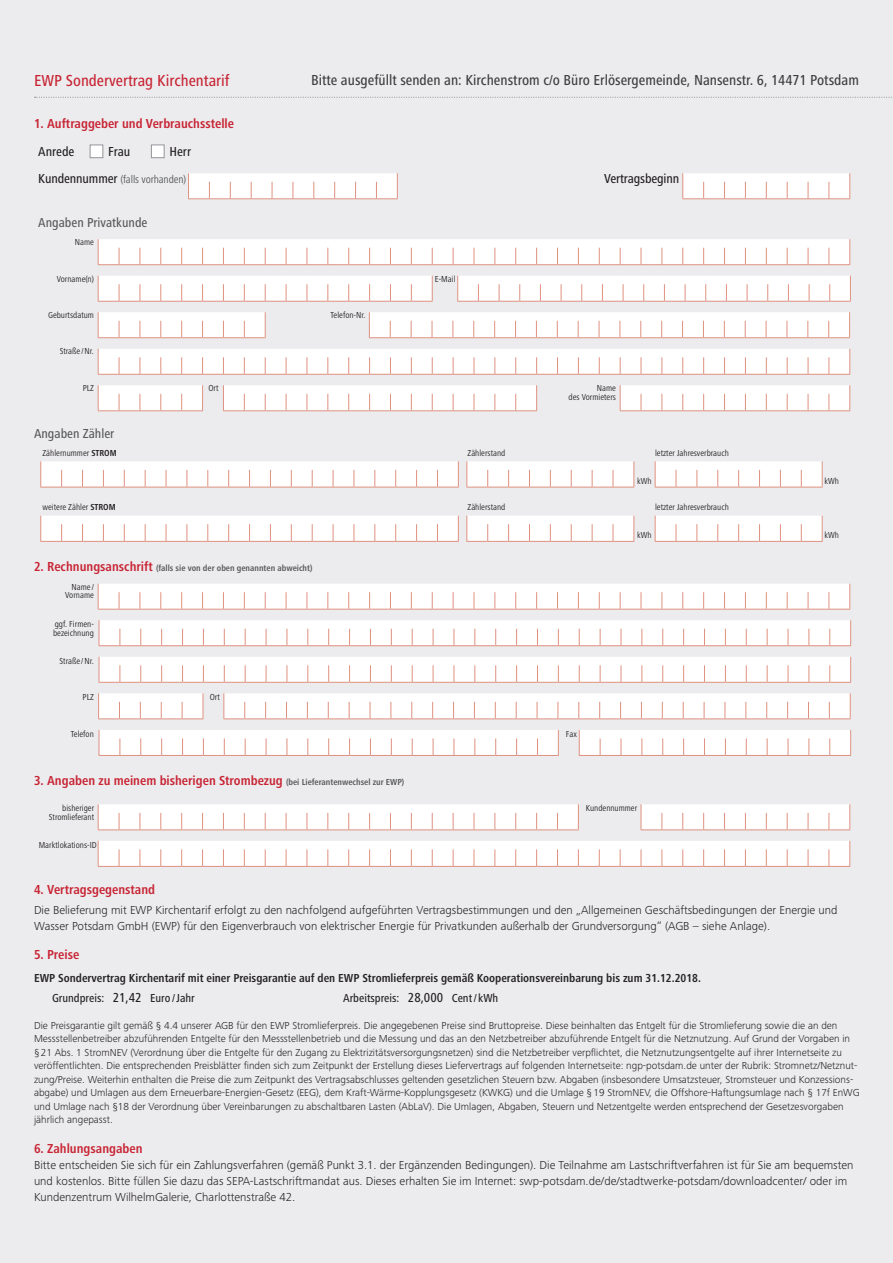
<style>
.page{position:relative;width:893px;height:1263px;background:#ececee}
.page>*{position:absolute;margin:0;border:0;box-sizing:border-box;transform-origin:0 0}
.t1{font:500 condensed 16.5px "Frutiger Next Pro";color:#c82434}
.t2{font:500 condensed 15px "Frutiger Next Pro";color:#3e3e3f}
.t3{font:700 condensed 13.5px "Frutiger Next Pro";color:#c82434}
.t4{font:500 condensed 13.5px "Frutiger Next Pro";color:#57585a}
.t5{font:500 condensed 13.5px "Frutiger Next Pro";letter-spacing:-.01em;color:#231f20}
.t6{font:300 12px/15.8px "Frutiger Next Pro";color:#231f20}
.t7{font:700 condensed 12px/19.5px "Frutiger Next Pro";color:#262324}
.t8{font:500 condensed 12px "Frutiger Next Pro";color:#231f20}
.t9{font:condensed 11.25px "Frutiger Next Pro";letter-spacing:-.01em;color:#57585a}
.t10{font:300 10.5px/13.5px "Frutiger Next Pro";color:#231f20}
.t11{font:condensed 9px/9px "Frutiger Next Pro";color:#231f20;text-align:right}
.t12{font:700 condensed 9px "Frutiger Next Pro";color:#57585a}
.s1{font-weight:500;font-size:13.5px;color:#231f20}
.s2{font-weight:700}
.s3{font-size:13.5px;color:#c82434}
.s4{font-size:9px;color:#57585a}
.s5{font-weight:500;color:#231f20}
.s6{font-size:13.5px}
</style>
<div class="page">
<div style="left:90px;top:145px;width:13px;height:13px;background:#fff;border:1px solid #939598"></div>
<div style="left:151px;top:145px;width:14px;height:13px;background:#fff;border:1px solid #939598"></div>
<svg style="left:35px;top:97px;width:857px;height:1px"></svg>
<svg style="left:682px;top:173px;width:168px;height:26px;background:#fcf7f6"></svg>
<svg style="left:188px;top:173px;width:210px;height:26px;background:#fcf7f6"></svg>
<svg style="left:98px;top:239px;width:752px;height:26px;background:#fcf7f6"></svg>
<svg style="left:98px;top:385px;width:752px;height:26px"></svg>
<svg style="left:98px;top:312px;width:752px;height:26px"></svg>
<svg style="left:98px;top:276px;width:753px;height:26px;background:#fbf6f5"></svg>
<svg style="left:40px;top:461px;width:783px;height:27px;background:#fbf6f5"></svg>
<svg style="left:40px;top:516px;width:783px;height:26px;background:#fbf6f5"></svg>
<svg style="left:98px;top:584px;width:752px;height:26px;background:#fcf6f5"></svg>
<svg style="left:98px;top:693px;width:753px;height:26px;background:#fcf7f7"></svg>
<svg style="left:99px;top:620px;width:752px;height:26px;background:#fcf8f7"></svg>
<svg style="left:99px;top:730px;width:752px;height:26px;background:#fcf6f5"></svg>
<svg style="left:98px;top:349px;width:752px;height:26px;background:#fcf7f5"></svg>
<svg style="left:99px;top:657px;width:752px;height:26px;background:#fcf7f5"></svg>
<svg style="left:98px;top:804px;width:752px;height:26px;background:#fbf7f6"></svg>
<svg style="left:98px;top:841px;width:752px;height:26px;background:#fcf7f5"></svg>
<h1 class="t1" style="left:34px;top:71px;width:197px">EWP Sondervertrag Kirchentarif</h1>
<h2 class="t2" style="left:311px;top:71px;width:549px">Bitte ausgefüllt senden an: Kirchenstrom c/o Büro Erlösergemeinde, Nansenstr. 6, 14471 Potsdam</h2>
<p class="t3" style="left:34px;top:116px;width:202px">1. Auftraggeber und Verbrauchsstelle</p>
<p class="t5" style="left:38px;top:144px;width:38px">Anrede</p>
<p class="t5" style="left:108px;top:144px;width:24px">Frau</p>
<p class="t5" style="left:169px;top:144px;width:23px">Herr</p>
<p class="t9" style="left:38px;top:173px;width:150px"><span class="s1">Kundennummer</span> (falls vorhanden)</p>
<p class="t5" style="left:604px;top:171px;width:77px">Vertragsbeginn</p>
<p class="t4" style="left:38px;top:214px;width:111px">Angaben Privatkunde</p>
<p class="t11" style="left:75px;top:237px;width:21px">Name</p>
<p class="t11" style="left:57px;top:275px;width:39px">Vorname(n)</p>
<p class="t11" style="left:435px;top:275px;width:22px">E-Mail</p>
<p class="t11" style="left:48px;top:311px;width:47px">Geburtsdatum</p>
<p class="t11" style="left:331px;top:311px;width:36px">Telefon-Nr.</p>
<p class="t11" style="left:60px;top:347px;width:36px">Straße /Nr.</p>
<p class="t11" style="left:83px;top:383px;width:13px">PLZ</p>
<p class="t11" style="left:208px;top:383px;width:12px">Ort</p>
<p class="t11" style="left:569px;top:383px;width:49px">Name<br>des Vormieters</p>
<p class="t4" style="left:34px;top:426px;width:82px">Angaben Zähler</p>
<p class="t11" style="left:43px;top:448px;width:76px">Zählernummer <span class="s2">STROM</span></p>
<p class="t11" style="left:468px;top:448px;width:39px">Zählerstand</p>
<p class="t11" style="left:655px;top:448px;width:75px">letzter Jahresverbrauch</p>
<p class="t11" style="left:637px;top:477px;width:16px">kWh</p>
<p class="t11" style="left:825px;top:477px;width:16px">kWh</p>
<p class="t11" style="left:43px;top:502px;width:75px">weitere Zähler <span class="s2">STROM</span></p>
<p class="t11" style="left:468px;top:502px;width:39px">Zählerstand</p>
<p class="t11" style="left:655px;top:502px;width:75px">letzter Jahresverbrauch</p>
<p class="t11" style="left:637px;top:531px;width:16px">kWh</p>
<p class="t11" style="left:825px;top:531px;width:16px">kWh</p>
<p class="t12" style="left:34px;top:563px;width:280px"><span class="s3">2. Rechnungsanschrift</span> (falls sie von der oben genannten abweicht)</p>
<p class="t11" style="left:65px;top:583px;width:30px;line-height:8.2px">Name /<br>Vorname</p>
<p class="t11" style="left:53px;top:619px;width:42px;text-align:left">ggf. Firmen&shy;bezeichnung</p>
<p class="t11" style="left:60px;top:656px;width:36px">Straße /Nr.</p>
<p class="t11" style="left:83px;top:692px;width:13px">PLZ</p>
<p class="t11" style="left:210px;top:692px;width:12px">Ort</p>
<p class="t11" style="left:71px;top:729px;width:24px">Telefon</p>
<p class="t11" style="left:566px;top:729px;width:12px">Fax</p>
<p class="t3" style="left:34px;top:773px;width:372px">3. Angaben zu meinem bisherigen Strombezug <span class="s4">(bei Lieferantenwechsel zur EWP)</span></p>
<p class="t11" style="left:62px;top:803px;width:33px">bisheriger</p>
<p class="t11" style="left:586px;top:803px;width:53px">Kundennummer</p>
<p class="t11" style="left:49px;top:812px;width:47px">Stromlieferant</p>
<p class="t11" style="left:39px;top:841px;width:60px">Marktlokations-ID</p>
<p class="t3" style="left:34px;top:882px;width:123px">4. Vertragsgegenstand</p>
<p class="t6" style="left:34px;top:902px;width:805px">Die Belieferung mit EWP Kirchentarif erfolgt zu den nachfolgend aufgeführten Vertragsbestimmungen und den „Allgemeinen Geschäftsbedingungen der Energie und<br>Wasser Potsdam GmbH (EWP) für den Eigenverbrauch von elektrischer Energie für Privatkunden außerhalb der Grundversorgung“ (AGB – siehe Anlage).</p>
<p class="t3" style="left:34px;top:946px;width:47px">5. Preise</p>
<p class="t7" style="left:52px;top:968px;width:650px;text-indent:-18px">EWP Sondervertrag Kirchentarif mit einer Preisgarantie auf den EWP Stromlieferpreis gemäß Kooperationsvereinbarung bis zum 31.12.2018.<br><span class="s5">Grundpreis:</span> <span class="s1">21,42</span> <span class="s5">Euro /Jahr</span></p>
<p class="t8" style="left:343px;top:991px;width:157px">Arbeitspreis: <span class="s6">28,000</span> Cent/ kWh</p>
<p class="t10" style="left:34px;top:1018px;width:827px">Die Preisgarantie gilt gemäß § 4.4 unserer AGB für den EWP Stromlieferpreis. Die angegebenen Preise sind Bruttopreise. Diese beinhalten das Entgelt für die Stromlieferung sowie die an den Messstellenbetreiber abzuführenden Entgelte für den Messstellenbetrieb und die Messung und das an den Netzbetreiber abzuführende Entgelt für die Netznutzung. Auf Grund der Vorgaben in §21 Abs. 1 StromNEV (Verordnung über die Entgelte für den Zugang zu Elektrizitätsversorgungsnetzen) sind die Netzbetreiber verpflichtet, die Netznutzungsentgelte auf ihrer Internetseite zu veröffentlichten. Die entsprechenden Preisblätter finden sich zum Zeitpunkt der Erstellung dieses Liefervertrags auf folgenden Internetseite: ngp-potsdam.de unter der Rubrik: Stromnetz/Netznut&shy;zung/Preise. Weiterhin enthalten die Preise die zum Zeitpunkt des Vertragsabschlusses geltenden gesetzlichen Steuern bzw. Abgaben (insbesondere Umsatzsteuer, Stromsteuer und Konzessions&shy;abgabe) und Umlagen aus dem Erneuerbare-Energien-Gesetz (EEG), dem Kraft-Wärme-Kopplungsgesetz (KWKG) und die Umlage §19 StromNEV, die Offshore-Haftungsumlage nach § 17f EnWG und Umlage nach §18 der Verordnung über Vereinbarungen zu abschaltbaren Lasten (AbLaV). Die Umlagen, Abgaben, Steuern und Netzentgelte werden entsprechend der Gesetzesvorgaben jährlich angepasst.</p>
<p class="t3" style="left:34px;top:1141px;width:110px">6. Zahlungsangaben</p>
<p class="t6" style="left:34px;top:1157px;width:821px">Bitte entscheiden Sie sich für ein Zahlungsverfahren (gemäß Punkt 3.1. der Ergänzenden Bedingungen). Die Teilnahme am Lastschriftverfahren ist für Sie am bequemsten und kostenlos. Bitte füllen Sie dazu das SEPA-Lastschriftmandat aus. Dieses erhalten Sie im Internet: swp-potsdam.de/de/stadtwerke-potsdam/downloadcenter/ oder im<br>Kundenzentrum WilhelmGalerie, Charlottenstraße 42.</p>
</div>
